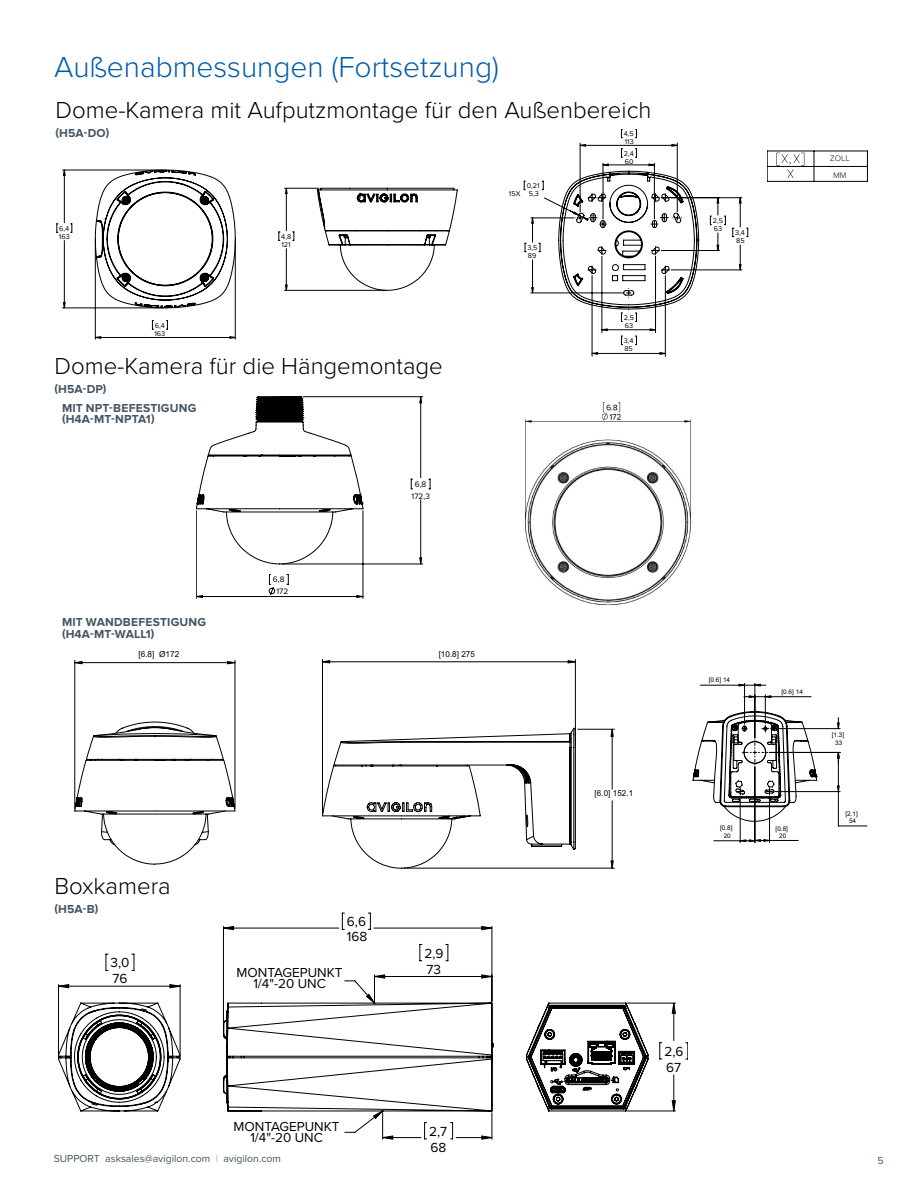
<style>
.page{position:relative;width:918px;height:1188px;background:#fff}
.page>*{position:absolute;margin:0;border:0;box-sizing:border-box;transform-origin:0 0}
.t1{font:300 30px "Proxima Nova";color:#005daa}
.t2{font:300 24px "Proxima Nova";color:#000}
.t3{font:100 14.4px "Proxima Nova T";color:#000}
.t4{font:13.65px/15.8px "Proxima Nova";color:#000}
.t5{font:13.65px "Century Gothic";color:#000}
.t6{font:13.5px/11.2px "Proxima Nova";color:#000;text-align:center}
.t7{font:700 12px/11.6px "Proxima Nova";letter-spacing:.015em;color:#455560}
.t8{font:10.5px "Proxima Nova";color:#455560}
.t9{font:8.4px/16.2px "Proxima Nova";color:#455560;text-align:center}
.t10{font:8.25px "Proxima Nova";color:#000}
.t11{font:8.25px "Arial";color:#000}
.t12{font:8.1px "Arial";letter-spacing:.005em;color:#000}
.t13{font:7.2px/8.2px "Proxima Nova";color:#000}
.t14{font:6.3px/7.6px "Arial";letter-spacing:.005em;color:#000;text-align:center}
.s1{color:#a2aaaf}
</style>
<div class="page">
<svg style="left:777px;top:153px;width:27px;height:25px"></svg>
<hr style="left:767px;top:151px;width:1px;height:30px;background:#000">
<hr style="left:767px;top:181px;width:100px;height:1px;background:#000">
<hr style="left:867px;top:151px;width:1px;height:30px;background:#000">
<hr style="left:767px;top:151px;width:100px;height:1px;background:#000">
<hr style="left:814px;top:151px;width:1px;height:30px;background:#000">
<hr style="left:767px;top:166px;width:100px;height:1px;background:#000">
<svg style="left:57px;top:170px;width:179px;height:169px"></svg>
<hr style="left:285px;top:188px;width:34px;height:1px;background:#000">
<hr style="left:285px;top:290px;width:101px;height:1px;background:#000">
<svg style="left:279px;top:188px;width:16px;height:103px"></svg>
<svg style="left:317px;top:188px;width:141px;height:103px"></svg>
<svg style="left:524px;top:129px;width:224px;height:227px"></svg>
<svg style="left:532px;top:145px;width:209px;height:209px"></svg>
<svg style="left:558px;top:171px;width:141px;height:139px"></svg>
<svg style="left:429px;top:479px;width:2px;height:11px"></svg>
<hr style="left:303px;top:396px;width:120px;height:1px;background:#000">
<hr style="left:282px;top:564px;width:141px;height:1px;background:#000">
<hr style="left:363px;top:511px;width:1px;height:87px;background:#000">
<hr style="left:196px;top:511px;width:1px;height:87px;background:#000">
<svg style="left:196px;top:397px;width:226px;height:200px"></svg>
<img style="left:526px;top:402px;width:166px;height:202px">
<svg style="left:75px;top:722px;width:160px;height:142px"></svg>
<hr style="left:75px;top:660px;width:1px;height:149px;background:#000">
<hr style="left:235px;top:660px;width:1px;height:149px;background:#000">
<hr style="left:75px;top:662px;width:160px;height:1px;background:#000">
<svg style="left:74px;top:661px;width:9px;height:3px"></svg>
<svg style="left:227px;top:661px;width:8px;height:3px"></svg>
<svg style="left:322px;top:728px;width:254px;height:140px"></svg>
<hr style="left:575px;top:659px;width:1px;height:86px;background:#000">
<hr style="left:322px;top:659px;width:1px;height:155px;background:#000">
<hr style="left:323px;top:662px;width:252px;height:1px;background:#000">
<hr style="left:404px;top:868px;width:210px;height:1px;background:#000">
<hr style="left:578px;top:729px;width:36px;height:1px;background:#000">
<hr style="left:612px;top:801px;width:1px;height:67px;background:#000">
<hr style="left:612px;top:729px;width:1px;height:60px;background:#000">
<svg style="left:568px;top:660px;width:8px;height:3px"></svg>
<svg style="left:323px;top:660px;width:7px;height:3px"></svg>
<svg style="left:611px;top:860px;width:3px;height:8px"></svg>
<svg style="left:611px;top:729px;width:3px;height:8px"></svg>
<hr style="left:771px;top:728px;width:69px;height:1px;background:#000">
<hr style="left:838px;top:792px;width:1px;height:34px;background:#000">
<hr style="left:769px;top:752px;width:71px;height:1px;background:#000">
<hr style="left:838px;top:752px;width:1px;height:40px;background:#000">
<svg style="left:838px;top:826px;width:29px;height:1px"></svg>
<hr style="left:775px;top:791px;width:65px;height:1px;background:#000">
<hr style="left:769px;top:797px;width:1px;height:45px;background:#000">
<hr style="left:755px;top:683px;width:1px;height:55px;background:#000">
<hr style="left:744px;top:683px;width:1px;height:41px;background:#000">
<hr style="left:740px;top:797px;width:1px;height:46px;background:#000">
<hr style="left:755px;top:767px;width:1px;height:76px;background:#000">
<hr style="left:700px;top:685px;width:45px;height:1px;background:#000">
<svg style="left:837px;top:718px;width:3px;height:11px"></svg>
<svg style="left:837px;top:753px;width:3px;height:10px"></svg>
<svg style="left:739px;top:684px;width:27px;height:2px"></svg>
<svg style="left:714px;top:839px;width:84px;height:3px"></svg>
<svg style="left:693px;top:695px;width:124px;height:127px"></svg>
<svg style="left:367px;top:1112px;width:125px;height:27px"></svg>
<svg style="left:59px;top:926px;width:616px;height:185px"></svg>
<svg style="left:59px;top:1003px;width:590px;height:109px"></svg>
<div style="left:272px;top:974px;width:72px;height:14px;background:#fff"></div>
<h1 class="t1" style="left:54px;top:49px;width:446px">Außenabmessungen (Fortsetzung)</h1>
<h2 class="t2" style="left:56px;top:96px;width:597px">Dome-Kamera mit Aufputzmontage für den Außenbereich</h2>
<p class="t7" style="left:56px;top:128px;width:55px">(H5A-DO)</p>
<p class="t13" style="left:624px;top:130px;width:11px">4,5<br>113</p>
<p class="t13" style="left:59px;top:224px;width:12px">6,4<br>163</p>
<p class="t13" style="left:155px;top:321px;width:12px">6,4<br>163</p>
<p class="t13" style="left:281px;top:232px;width:11px">4,8<br>121</p>
<h2 class="t2" style="left:54px;top:351px;width:390px">Dome-Kamera für die Hängemontage</h2>
<p class="t7" style="left:54px;top:383px;width:54px">(H5A-DP)</p>
<p class="t7" style="left:62px;top:402px;width:136px">MIT NPT-BEFESTIGUNG (H4A-MT-NPTA1)</p>
<p class="t10" style="left:415px;top:480px;width:13px">6,8</p>
<p class="t10" style="left:412px;top:491px;width:20px">172,3</p>
<p class="t13" style="left:509px;top:190px;width:13px">15X</p>
<p class="t13" style="left:527px;top:182px;width:14px">0,21<br>5,3</p>
<p class="t13" style="left:528px;top:244px;width:11px">3,5<br>89</p>
<p class="t13" style="left:624px;top:149px;width:11px">2,4<br>60</p>
<p class="t13" style="left:624px;top:314px;width:12px">2,5<br>63</p>
<p class="t13" style="left:624px;top:337px;width:11px">3,4<br>85</p>
<p class="t13" style="left:713px;top:217px;width:12px">2,5<br>63</p>
<p class="t13" style="left:735px;top:229px;width:11px">3,4<br>85</p>
<p class="t3" style="left:789px;top:150px;width:4px">,</p>
<p class="t9" style="left:830px;top:151px;width:21px">ZOLL<br>MM</p>
<p class="t10" style="left:273px;top:575px;width:13px">6,8</p>
<p class="t7" style="left:62px;top:617px;width:146px">MIT WANDBEFESTIGUNG (H4A-MT-WALL1)</p>
<p class="t10" style="left:276px;top:587px;width:13px">172</p>
<p class="t11" style="left:138px;top:649px;width:42px">[6.8] Ø172</p>
<p class="t12" style="left:439px;top:649px;width:38px">[10.8] 275</p>
<h2 class="t2" style="left:54px;top:872px;width:118px">Boxkamera</h2>
<p class="t7" style="left:54px;top:904px;width:45px">(H5A-B)</p>
<p class="t4" style="left:347px;top:915px;width:22px;line-height:14.5px">6,6<br>168</p>
<p class="t4" style="left:111px;top:955px;width:20px">3,0<br>76</p>
<p class="t6" style="left:237px;top:967px;width:108px">MONTAGEPUNKT<br>1/4"-20 UNC</p>
<p class="t5" style="left:270px;top:972px;width:76px">1/4-20 UNC</p>
<p class="t6" style="left:234px;top:1121px;width:108px">MONTAGEPUNKT<br>1/4"-20 UNC</p>
<p class="t5" style="left:270px;top:1123px;width:76px">1/4-20 UNC</p>
<p class="t4" style="left:424px;top:946px;width:21px">2,9<br>73</p>
<p class="t4" style="left:429px;top:1124px;width:20px">2,7<br>68</p>
<p class="t12" style="left:595px;top:788px;width:40px">[6.0] 152.1</p>
<p class="t14" style="left:709px;top:676px;width:23px">[0.6] 14</p>
<p class="t14" style="left:782px;top:688px;width:23px">[0.6] 14</p>
<p class="t14" style="left:720px;top:824px;width:14px">[0.8]<br>20</p>
<p class="t14" style="left:776px;top:825px;width:14px">[0.8]<br>20</p>
<p class="t14" style="left:832px;top:731px;width:14px">[1.3]<br>33</p>
<p class="t14" style="left:846px;top:810px;width:14px">[2.1]<br>54</p>
<p class="t4" style="left:664px;top:1044px;width:21px">2,6<br>67</p>
<p class="t8" style="left:54px;top:1152px;width:229px">SUPPORT asksales@avigilon.com <span class="s1">|</span> avigilon.com</p>
<p class="t8" style="left:878px;top:1154px;width:8px">5</p>
</div>
